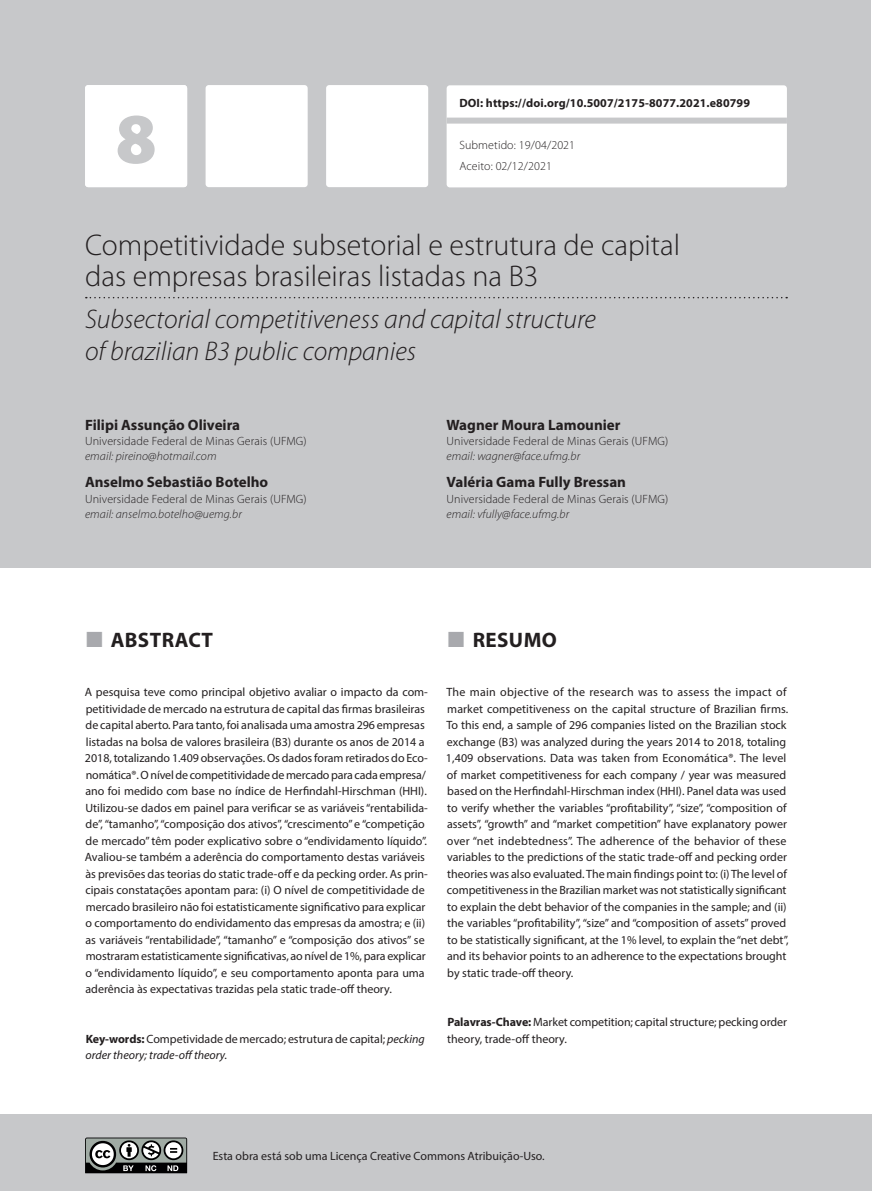
<style>
.page{position:relative;width:872px;height:1191px;background:#fff}
.page>*{position:absolute;margin:0;border:0;box-sizing:border-box;transform-origin:0 0}
.t1{font:900 72px "Myriad Pro";color:#c7c8ca}
.t2{font:300 30px/31.5px "Myriad Pro";color:#231f20}
.t3{font:italic 300 27px/31.5px "Myriad Pro";color:#231f20}
.t4{font:700 21px "Myriad Pro";letter-spacing:.02em;color:#231f20}
.t5{font:700 15px "Myriad Pro";color:#231f20}
.t6{font:12px/16.5px "Myriad Pro";color:#231f20}
.t7{font:300 12px/21px "Myriad Pro";letter-spacing:.01em;color:#231f20}
.t8{font:italic 300 12px "Myriad Pro";letter-spacing:.01em;color:#231f20}
.t9{font:700 12px "Myriad Pro";letter-spacing:.01em;color:#231f20}
.s1{font-weight:700}
.s2{font-style:italic}
</style>
<div class="page">
<div style="left:0;top:1114px;width:872px;height:77px;background:#c7c8ca"></div>
<div style="left:0;top:0;width:871px;height:568px;background:#c7c8ca"></div>
<div style="left:206px;top:85px;width:102px;height:102px;background:#fff;border-radius:3px"></div>
<div style="left:326px;top:85px;width:102px;height:102px;background:#fff;border-radius:3px"></div>
<div style="left:446px;top:85px;width:341px;height:102px;background:#fff;border-radius:3px"></div>
<div style="left:85px;top:85px;width:102px;height:102px;background:#fff;border-radius:3px"></div>
<svg style="left:85px;top:1137px;width:102px;height:36px;background:#717472"></svg>
<svg style="left:86px;top:297px;width:701px;height:1px"></svg>
<div style="left:446px;top:118px;width:341px;height:6px;background:#c7c8ca"></div>
<h1 class="t1" style="left:115px;top:98px;width:43px">8</h1>
<p class="t9" style="left:459px;top:95px;width:292px">DOI: https://doi.org/10.5007/2175-8077.2021.e80799</p>
<p class="t7" style="left:459px;top:135px;width:117px">Submetido: 19/04/2021<br>Aceito: 02/12/2021</p>
<h2 class="t2" style="left:85px;top:230px;width:596px">Competitividade subsetorial e estrutura de capital das empresas brasileiras listadas na B3</h2>
<h3 class="t3" style="left:85px;top:304px;width:512px">Subsectorial competitiveness and capital structure of brazilian B3 public companies</h3>
<p class="t5" style="left:85px;top:415px;width:157px">Filipi Assunção Oliveira</p>
<p class="t7" style="left:85px;top:430px;width:223px">Universidade Federal de Minas Gerais (UFMG)</p>
<p class="t8" style="left:85px;top:449px;width:133px">email: pireino@hotmail.com</p>
<p class="t5" style="left:85px;top:472px;width:185px">Anselmo Sebastião Botelho</p>
<p class="t7" style="left:85px;top:488px;width:223px">Universidade Federal de Minas Gerais (UFMG)</p>
<p class="t8" style="left:85px;top:507px;width:158px">email: anselmo.botelho@uemg.br</p>
<p class="t5" style="left:446px;top:415px;width:175px">Wagner Moura Lamounier</p>
<p class="t7" style="left:446px;top:430px;width:223px">Universidade Federal de Minas Gerais (UFMG)</p>
<p class="t8" style="left:446px;top:449px;width:135px">email: wagner@face.ufmg.br</p>
<p class="t5" style="left:446px;top:472px;width:181px">Valéria Gama Fully Bressan</p>
<p class="t7" style="left:446px;top:488px;width:223px">Universidade Federal de Minas Gerais (UFMG)</p>
<p class="t8" style="left:446px;top:507px;width:124px">email: vfully@face.ufmg.br</p>
<h3 class="t4" style="left:111px;top:626px;width:104px">ABSTRACT</h3>
<p class="t6" style="left:85px;top:684px;width:344px">A pesquisa teve como principal objetivo avaliar o impacto da com&shy;petitividade de mercado na estrutura de capital das firmas brasileiras de capital aberto. Para tanto, foi analisada uma amostra 296 empresas listadas na bolsa de valores brasileira (B3) durante os anos de 2014 a 2018, totalizando 1.409 observações. Os dados foram retirados do Eco&shy;nomática®. O nível de competitividade de mercado para cada empresa/ ano foi medido com base no índice de Herfindahl-Hirschman (HHI).<br>Utilizou-se dados em painel para verificar se as variáveis “rentabilida&shy;de”, “tamanho”, “composição dos ativos”, “crescimento” e “competição de mercado” têm poder explicativo sobre o “endividamento líquido”.<br>Avaliou-se também a aderência do comportamento destas variáveis às previsões das teorias do static trade-off e da pecking order. As prin&shy;cipais constatações apontam para: (i) O nível de competitividade de mercado brasileiro não foi estatisticamente significativo para explicar o comportamento do endividamento das empresas da amostra; e (ii) as variáveis “rentabilidade”, “tamanho” e “composição dos ativos” se mostraram estatisticamente significativas, ao nível de 1%, para explicar o “endividamento líquido”, e seu comportamento aponta para uma aderência às expectativas trazidas pela static trade-off theory.</p>
<p class="t6" style="left:85px;top:1030px;width:341px"><span class="s1">Key-words:</span> Competividade de mercado; estrutura de capital; <span class="s2">pecking order theory; trade-off theory.</span></p>
<h3 class="t4" style="left:473px;top:626px;width:86px">RESUMO</h3>
<p class="t6" style="left:446px;top:684px;width:344px">The main objective of the research was to assess the impact of market competitiveness on the capital structure of Brazilian firms.<br>To this end, a sample of 296 companies listed on the Brazilian stock exchange (B3) was analyzed during the years 2014 to 2018, totaling 1,409 observations. Data was taken from Economática®. The level of market competitiveness for each company / year was measured based on the Herfindahl-Hirschman index (HHI). Panel data was used to verify whether the variables “profitability”, “size”, “composition of assets”, “growth” and “market competition” have explanatory power over “net indebtedness”. The adherence of the behavior of these variables to the predictions of the static trade-off and pecking order theories was also evaluated. The main findings point to: (i) The level of competitiveness in the Brazilian market was not statistically significant to explain the debt behavior of the companies in the sample; and (ii) the variables “profitability”, “size” and “composition of assets” proved to be statistically significant, at the 1% level, to explain the “net debt”, and its behavior points to an adherence to the expectations brought by static trade-off theory.</p>
<p class="t6" style="left:447px;top:1014px;width:341px"><span class="s1">Palavras-Chave:</span> Market competition; capital structure; pecking order theory, trade-off theory.</p>
<p class="t6" style="left:213px;top:1147px;width:333px">Esta obra está sob uma Licença Creative Commons Atribuição-Uso.</p>
</div>
